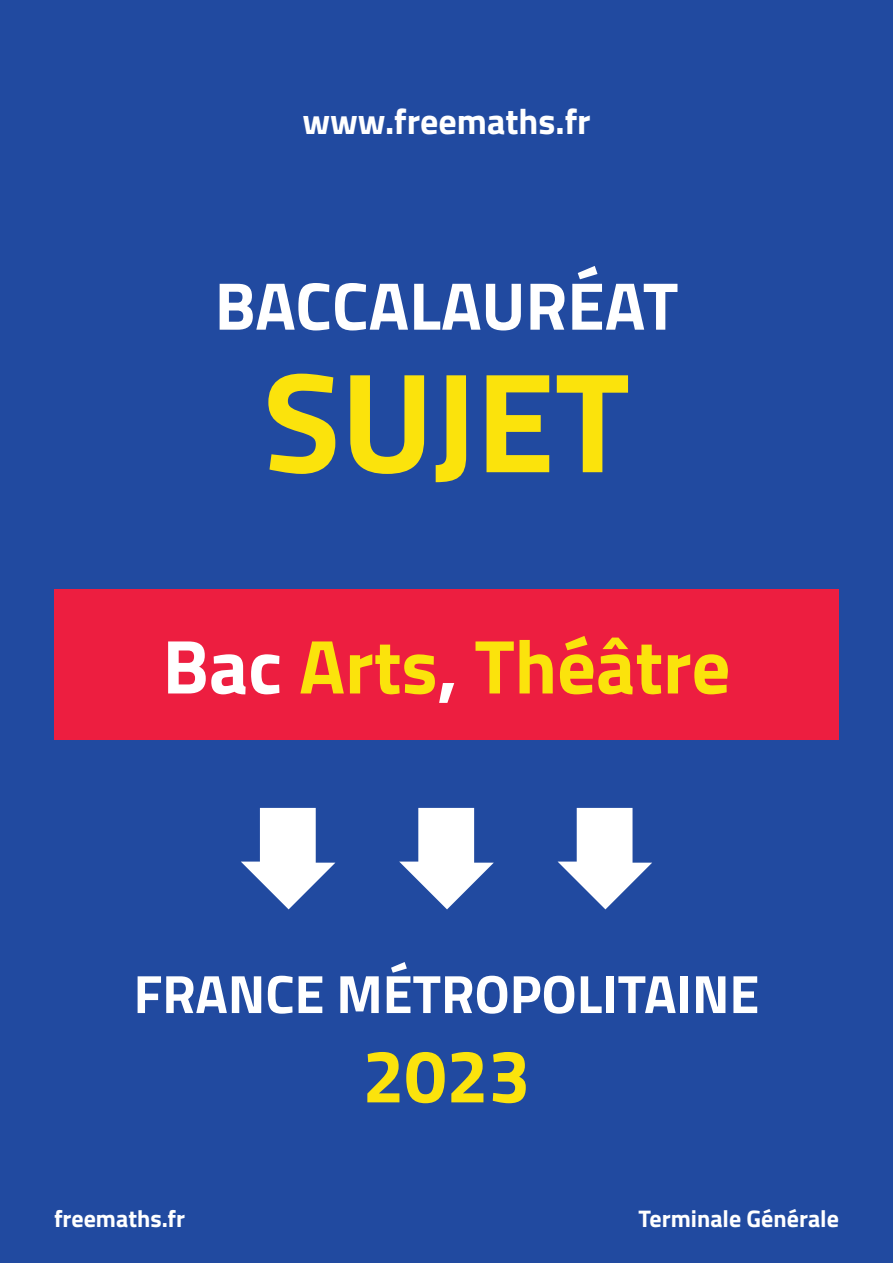
<style>
.page{position:relative;width:893px;height:1263px;background:#214aa0}
.page>*{position:absolute;margin:0;border:0;box-sizing:border-box;transform-origin:0 0}
.t1{font:700 142.5px "Titillium";color:#fbe30c}
.t2{font:700 76.5px "Titillium";color:#fbe30c}
.t3{font:700 75px "Titillium";color:#fbe30c}
.t4{font:700 67.5px "Titillium";color:#fff}
.t5{font:700 54px "Titillium";color:#fff}
.t6{font:700 36px "Titillium";color:#fff}
.t7{font:700 24px "Titillium";color:#fff}
.s1{color:#fff}
</style>
<div class="page">
<svg style="left:241px;top:808px;width:94px;height:101px"></svg>
<svg style="left:399px;top:808px;width:95px;height:101px"></svg>
<svg style="left:558px;top:808px;width:94px;height:101px"></svg>
<div style="left:54px;top:589px;width:785px;height:151px;background:#ed1e40"></div>
<h3 class="t6" style="left:302px;top:94px;width:290px">www.freemaths.fr</h3>
<h3 class="t4" style="left:215px;top:254px;width:465px">BACCALAURÉAT</h3>
<h1 class="t1" style="left:263px;top:313px;width:368px">SUJET</h1>
<h2 class="t2" style="left:162px;top:608px;width:570px"><span class="s1">Bac</span> Arts<span class="s1">,</span> Théâtre</h2>
<p class="t5" style="left:134px;top:953px;width:627px">FRANCE MÉTROPOLITAINE</p>
<h3 class="t3" style="left:362px;top:1019px;width:169px">2023</h3>
<p class="t7" style="left:54px;top:1200px;width:133px">freemaths.fr</p>
<p class="t7" style="left:639px;top:1200px;width:202px">Terminale Générale</p>
</div>
